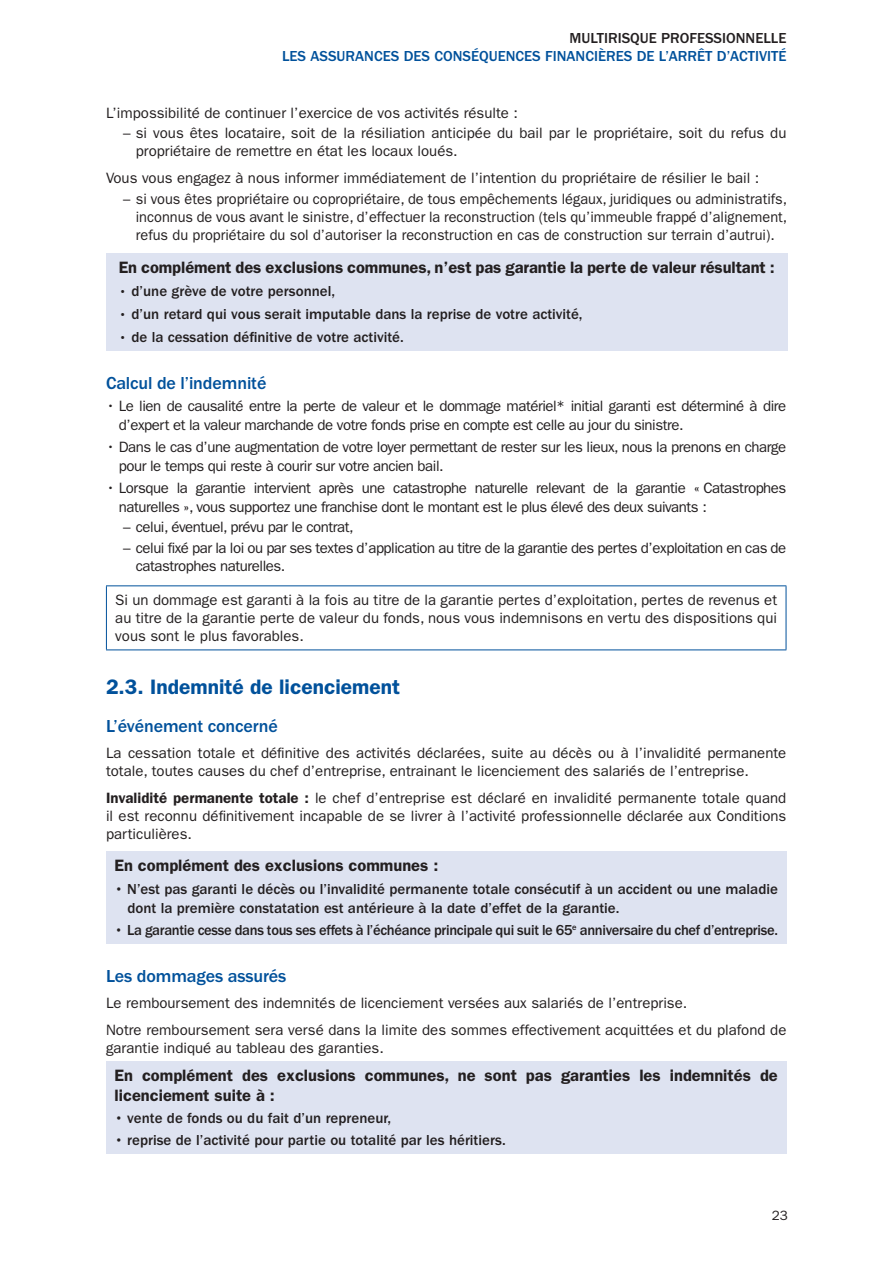
<style>
.page{position:relative;width:893px;height:1263px;background:#fff}
.page>*{position:absolute;margin:0;border:0;box-sizing:border-box;transform-origin:0 0}
.t1{font:600 21px "ITC Franklin Gothic Std";color:#01519b}
.t2{font:500 18px "ITC Franklin Gothic Std";letter-spacing:-.005em;color:#01519b}
.t3{font:600 16.5px/19.5px "ITC Franklin Gothic Std";color:#231f20}
.t4{font:15px/18px "ITC Franklin Gothic Std";color:#231f20}
.t5{font:15px/18.3px "ITC Franklin Gothic Std";letter-spacing:-.03em;color:#231f20}
.t6{font:500 15px/18.8px "ITC Franklin Gothic Std";color:#231f20}
.t7{font:500 15px "ITC Franklin Gothic Std";letter-spacing:-.02em;color:#231f20}
.t8{font:500 15px "ITC Franklin Gothic Std";color:#01519b}
.t9{font:13.5px "ITC Franklin Gothic Std";color:#231f20}
.s1{font-size:13.5px}
.s2{font-weight:600}
</style>
<div class="page">
<div style="left:106px;top:253px;width:681px;height:98px;background:#dee3f1"></div>
<hr style="left:106px;top:586px;width:1px;height:63px;background:#01519b">
<hr style="left:106px;top:585px;width:680px;height:1px;background:#01519b">
<hr style="left:786px;top:586px;width:1px;height:63px;background:#01519b">
<hr style="left:106px;top:649px;width:680px;height:1px;background:#01519b">
<div style="left:106px;top:851px;width:680px;height:93px;background:#dee3f1"></div>
<div style="left:106px;top:1061px;width:680px;height:93px;background:#dee3f1"></div>
<p class="t6" style="left:569px;top:29px;width:218px">Multirisque Professionnelle</p>
<p class="t8" style="left:282px;top:48px;width:506px">Les assurances des conséquences financières de l’arrêt d’activité</p>
<p class="t4" style="left:106px;top:104px;width:413px">L’impossibilité de continuer l’exercice de vos activités résulte :</p>
<p class="t4" style="left:136px;top:124px;width:652px;text-indent:-13px">– si vous êtes locataire, soit de la résiliation anticipée du bail par le propriétaire, soit du refus du propriétaire de remettre en état les locaux loués.</p>
<p class="t4" style="left:106px;top:169px;width:655px">Vous vous engagez à nous informer immédiatement de l’intention du propriétaire de résilier le bail :</p>
<p class="t4" style="left:136px;top:190px;width:653px;text-align:justify;text-indent:-13px">– si vous êtes propriétaire ou copropriétaire, de tous empêchements légaux, juridiques ou administratifs, inconnus de vous avant le sinistre, d’effectuer la reconstruction (tels qu’immeuble frappé d’alignement, refus du propriétaire du sol d’autoriser la reconstruction en cas de construction sur terrain d’autrui).</p>
<p class="t3" style="left:119px;top:258px;width:657px">En complément des exclusions communes, n’est pas garantie la perte de valeur résultant :</p>
<p class="t6" style="left:119px;top:282px;width:218px"><span class="s1">•</span> d’une grève de votre personnel,</p>
<p class="t6" style="left:119px;top:305px;width:465px"><span class="s1">•</span> d’un retard qui vous serait imputable dans la reprise de votre activité,</p>
<p class="t6" style="left:119px;top:328px;width:287px"><span class="s1">•</span> de la cessation définitive de votre activité.</p>
<p class="t2" style="left:106px;top:372px;width:162px">Calcul de l’indemnité</p>
<p class="t5" style="left:119px;top:397px;width:669px;text-indent:-13px">• Le lien de causalité entre la perte de valeur et le dommage matériel* initial garanti est déterminé à dire d’expert et la valeur marchande de votre fonds prise en compte est celle au jour du sinistre.</p>
<p class="t5" style="left:119px;top:438px;width:669px;text-indent:-13px">• Dans le cas d’une augmentation de votre loyer permettant de rester sur les lieux, nous la prenons en charge pour le temps qui reste à courir sur votre ancien bail.</p>
<p class="t5" style="left:119px;top:479px;width:669px;text-indent:-13px">• Lorsque la garantie intervient après une catastrophe naturelle relevant de la garantie « Catastrophes naturelles », vous supportez une franchise dont le montant est le plus élevé des deux suivants :</p>
<p class="t5" style="left:123px;top:518px;width:232px">– celui, éventuel, prévu par le contrat,</p>
<p class="t5" style="left:136px;top:538px;width:652px;text-indent:-13px">– celui fixé par la loi ou par ses textes d’application au titre de la garantie des pertes d’exploitation en cas de catastrophes naturelles.</p>
<p class="t4" style="left:115px;top:590px;width:663px;text-align:justify">Si un dommage est garanti à la fois au titre de la garantie pertes d’exploitation, pertes de revenus et au titre de la garantie perte de valeur du fonds, nous vous indemnisons en vertu des dispositions qui vous sont le plus favorables.</p>
<h1 class="t1" style="left:106px;top:674px;width:295px">2.3. Indemnité de licenciement</h1>
<p class="t2" style="left:106px;top:716px;width:173px">L’événement concerné</p>
<p class="t4" style="left:106px;top:744px;width:682px">La cessation totale et définitive des activités déclarées, suite au décès ou à l’invalidité permanente totale, toutes causes du chef d’entreprise, entrainant le licenciement des salariés de l’entreprise.</p>
<p class="t4" style="left:106px;top:789px;width:682px;text-align:justify"><span class="s2">Invalidité permanente totale :</span> le chef d’entreprise est déclaré en invalidité permanente totale quand il est reconnu définitivement incapable de se livrer à l’activité professionnelle déclarée aux Conditions particulières.</p>
<p class="t3" style="left:115px;top:856px;width:325px">En complément des exclusions communes :</p>
<p class="t6" style="left:127px;top:880px;width:652px;text-indent:-13px">• N’est pas garanti le décès ou l’invalidité permanente totale consécutif à un accident ou une maladie dont la première constatation est antérieure à la date d’effet de la garantie.</p>
<p class="t7" style="left:115px;top:922px;width:665px">• La garantie cesse dans tous ses effets à l’échéance principale qui suit le 65<sup>e</sup> anniversaire du chef d’entreprise.</p>
<p class="t2" style="left:106px;top:966px;width:182px">Les dommages assurés</p>
<p class="t4" style="left:106px;top:990px;width:682px;line-height:26.5px">Le remboursement des indemnités de licenciement versées aux salariés de l’entreprise.<br>Notre remboursement sera versé dans la limite des sommes effectivement acquittées et du plafond de</p>
<p class="t4" style="left:106px;top:1039px;width:279px">garantie indiqué au tableau des garanties.</p>
<p class="t3" style="left:115px;top:1066px;width:665px">En complément des exclusions communes, ne sont pas garanties les indemnités de licenciement suite à :</p>
<p class="t6" style="left:115px;top:1109px;width:278px">• vente de fonds ou du fait d’un repreneur,</p>
<p class="t6" style="left:115px;top:1131px;width:393px">• reprise de l’activité pour partie ou totalité par les héritiers.</p>
<p class="t9" style="left:772px;top:1207px;width:18px">23</p>
</div>
